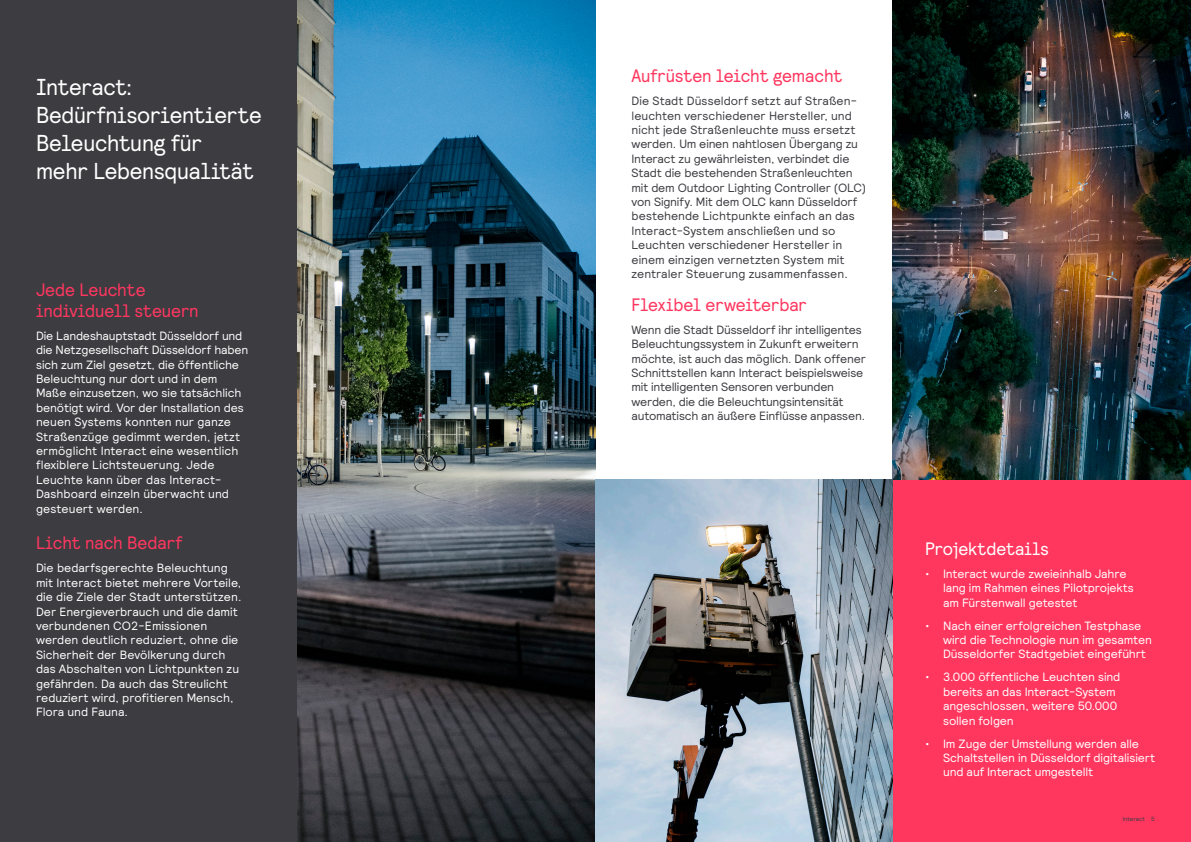
<style>
.page{position:relative;width:1191px;height:842px;background:#fff}
.page>*{position:absolute;margin:0;border:0;box-sizing:border-box;transform-origin:0 0}
.t1{font:23px/28px "Signify Relative Faux";letter-spacing:-.01em;color:#fff}
.t2{font:18px/21px "Signify Relative Faux";letter-spacing:-.005em;color:#ff375f}
.t3{font:18px "Signify Relative Faux";letter-spacing:-.005em;color:#fff}
.t4{font:12px/14.4px "Signify Relative";letter-spacing:-.005em;color:#fff}
.t5{font:12px/14.4px "Signify Relative";letter-spacing:-.01em;color:#3c3c41}
.t6{font:6px "Signify Relative";letter-spacing:-.01em;color:#3c3c41}
</style>
<div class="page">
<div style="left:0;top:0;width:595px;height:842px;background:#3c3c41"></div>
<div style="left:892px;top:479px;width:299px;height:363px;background:#ff375f"></div>
<img style="left:892px;top:0;width:299px;height:480px">
<img style="left:298px;top:0;width:297px;height:842px">
<img style="left:595px;top:480px;width:297px;height:362px">
<h1 class="t1" style="left:36px;top:72px;width:227px">Interact:<br>Bedürfnisorientierte<br>Beleuchtung für<br>mehr Lebensqualität</h1>
<h2 class="t2" style="left:36px;top:279px;width:164px">Jede Leuchte individuell steuern</h2>
<p class="t4" style="left:36px;top:328px;width:214px">Die Landeshauptstadt Düsseldorf und die Netzgesellschaft Düsseldorf haben sich zum Ziel gesetzt, die öffentliche Beleuchtung nur dort und in dem Maße einzusetzen, wo sie tatsächlich benötigt wird. Vor der Installation des neuen Systems konnten nur ganze Straßenzüge gedimmt werden, jetzt ermöglicht Interact eine wesentlich flexiblere Lichtsteuerung. Jede Leuchte kann über das Interact-Dashboard einzeln überwacht und gesteuert werden.</p>
<h2 class="t2" style="left:36px;top:532px;width:148px">Licht nach Bedarf</h2>
<p class="t4" style="left:36px;top:560px;width:207px">Die bedarfsgerechte Beleuchtung mit Interact bietet mehrere Vorteile, die die Ziele der Stadt unterstützen.<br>Der Energieverbrauch und die damit verbundenen CO2-Emissionen werden deutlich reduziert, ohne die Sicherheit der Bevölkerung durch das Abschalten von Lichtpunkten zu gefährden. Da auch das Streulicht reduziert wird, profitieren Mensch, Flora und Fauna.</p>
<h2 class="t2" style="left:631px;top:65px;width:212px">Aufrüsten leicht gemacht</h2>
<p class="t5" style="left:631px;top:93px;width:236px">Die Stadt Düsseldorf setzt auf Straßen&shy;leuchten verschiedener Hersteller, und nicht jede Straßenleuchte muss ersetzt werden. Um einen nahtlosen Übergang zu Interact zu gewährleisten, verbindet die Stadt die bestehenden Straßenleuchten mit dem Outdoor Lighting Controller (OLC) von Signify. Mit dem OLC kann Düsseldorf bestehende Lichtpunkte einfach an das Interact-System anschließen und so Leuchten verschiedener Hersteller in einem einzigen vernetzten System mit zentraler Steuerung zusammenfassen.</p>
<h2 class="t2" style="left:631px;top:294px;width:177px">Flexibel erweiterbar</h2>
<p class="t5" style="left:631px;top:322px;width:236px">Wenn die Stadt Düsseldorf ihr intelligentes Beleuchtungssystem in Zukunft erweitern möchte, ist auch das möglich. Dank offener Schnittstellen kann Interact beispielsweise mit intelligenten Sensoren verbunden werden, die die Beleuchtungsintensität automatisch an äußere Einflüsse anpassen.</p>
<h2 class="t3" style="left:925px;top:537px;width:125px">Projektdetails</h2>
<p class="t4" style="left:943px;top:566px;width:192px;text-indent:-18px">• Interact wurde zweieinhalb Jahre lang im Rahmen eines Pilotprojekts am Fürstenwall getestet</p>
<p class="t4" style="left:943px;top:618px;width:210px;text-indent:-18px">• Nach einer erfolgreichen Testphase wird die Technologie nun im gesamten<br>Düsseldorfer Stadtgebiet eingeführt</p>
<p class="t4" style="left:943px;top:669px;width:179px;text-indent:-18px">• 3.000 öffentliche Leuchten sind bereits an das Interact-System angeschlossen, weitere 50.000 sollen folgen</p>
<p class="t4" style="left:943px;top:736px;width:213px;text-indent:-18px">• Im Zuge der Umstellung werden alle<br>Schaltstellen in Düsseldorf digitalisiert und auf Interact umgestellt</p>
<p class="t6" style="left:1122px;top:815px;width:34px">Interact 5</p>
</div>
